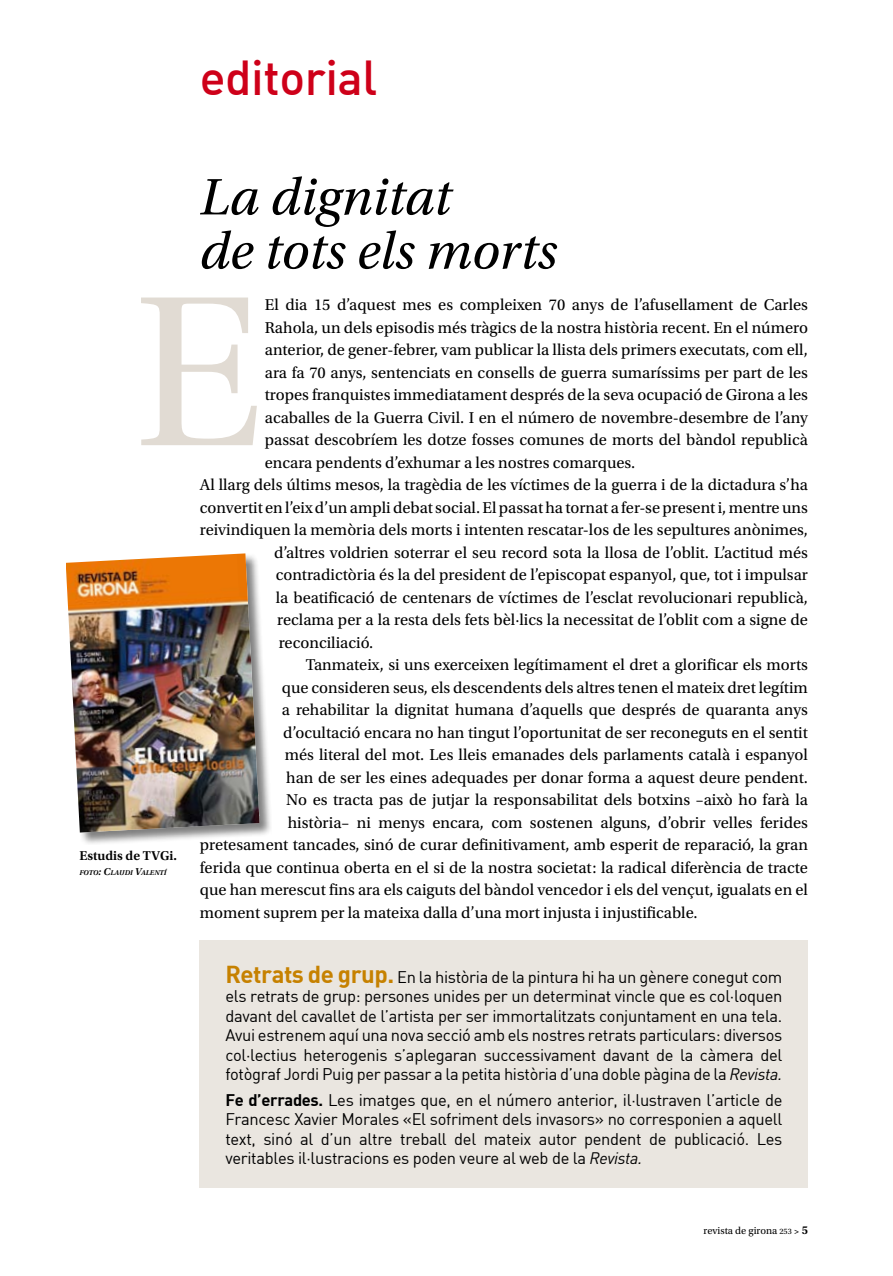
<style>
.page{position:relative;width:893px;height:1276px;background:#fff}
.page>*{position:absolute;margin:0;border:0;box-sizing:border-box;transform-origin:0 0}
.t1{font:225px "Utopia Std Subh";color:#e1dbd3}
.t2{font:italic 54px/54px "Utopia Std";color:#000}
.t3{font:48px "DIN Medium Alternate";letter-spacing:-.01em;color:#ce0019}
.t4{font:16.5px "Utopia Std";color:#000}
.t5{font:16.5px/19.5px "DIN";letter-spacing:-.02em;color:#000;text-align:justify}
.t6{font:600 13.5px "Utopia Std";color:#000}
.t7{font:10.5px "Utopia Std";color:#000}
.t8{font:italic 600 7.35px "Utopia Std";color:#000}
.s1{font-size:10.5px}
.s2{font-family:"DIN Bold";font-size:24px;color:#c68100}
.s3{font-style:italic}
.s4{font-family:"DIN Bold"}
.s5{font-size:8.25px}
.s6{font-weight:600;font-size:9px}
.s7{font-weight:600;font-size:12px}
</style>
<div class="page">
<div style="left:200px;top:940px;width:608px;height:248px;background:#eae6e0"></div>
<div style="left:65px;top:552px;width:207px;height:293px;background:#000;opacity:.5"></div>
<img style="left:66px;top:553px;width:194px;height:279px">
<h3 class="t3" style="left:200px;top:47px;width:179px">editorial</h3>
<h2 class="t2" style="left:200px;top:171px;width:359px">La dignitat<br>de tots els morts</h2>
<p class="t4" style="left:265px;top:296px;width:545px">El dia 15 d’aquest mes es compleixen 70 anys de l’afusellament de Carles</p>
<p class="t4" style="left:265px;top:318px;width:545px">Rahola, un dels episodis més tràgics de la nostra història recent. En el número</p>
<p class="t4" style="left:265px;top:341px;width:544px">anterior, de gener-febrer, vam publicar la llista dels primers executats, com ell,</p>
<p class="t4" style="left:265px;top:363px;width:545px">ara fa 70 anys, sentenciats en consells de guerra sumaríssims per part de les</p>
<p class="t4" style="left:265px;top:386px;width:545px">tropes franquistes immediatament després de la seva ocupació de Girona a les</p>
<p class="t4" style="left:265px;top:408px;width:545px">acaballes de la Guerra Civil. I en el número de novembre-desembre de l’any</p>
<p class="t4" style="left:265px;top:431px;width:545px">passat descobríem les dotze fosses comunes de morts del bàndol republicà</p>
<p class="t4" style="left:265px;top:453px;width:372px">encara pendents d’exhumar a les nostres comarques.</p>
<p class="t4" style="left:200px;top:476px;width:610px">Al llarg dels últims mesos, la tragèdia de les víctimes de la guerra i de la dictadura s’ha</p>
<p class="t4" style="left:200px;top:498px;width:609px">convertit en l’eix d’un ampli debat social. El passat ha tornat a fer-se present i, mentre uns</p>
<p class="t4" style="left:200px;top:521px;width:609px">reivindiquen la memòria dels morts i intenten rescatar-los de les sepultures anònimes,</p>
<p class="t4" style="left:274px;top:543px;width:535px">d’altres voldrien soterrar el seu record sota la llosa de l’oblit. L’actitud més</p>
<p class="t4" style="left:276px;top:566px;width:534px">contradictòria és la del president de l’episcopat espanyol, que, tot i impulsar</p>
<p class="t4" style="left:276px;top:588px;width:534px">la beatificació de centenars de víctimes de l’esclat revolucionari republicà,</p>
<p class="t4" style="left:277px;top:611px;width:532px">reclama per a la resta dels fets bèl·lics la necessitat de l’oblit com a signe de</p>
<p class="t4" style="left:279px;top:633px;width:96px">reconciliació.</p>
<p class="t4" style="left:306px;top:656px;width:504px">Tanmateix, si uns exerceixen legítimament el dret a glorificar els morts</p>
<p class="t4" style="left:282px;top:678px;width:528px">que consideren seus, els descendents dels altres tenen el mateix dret legítim</p>
<p class="t4" style="left:282px;top:701px;width:528px">a rehabilitar la dignitat humana d’aquells que després de quaranta anys</p>
<p class="t4" style="left:283px;top:723px;width:526px">d’ocultació encara no han tingut l’oportunitat de ser reconeguts en el sentit</p>
<p class="t4" style="left:285px;top:746px;width:525px">més literal del mot. Les lleis emanades dels parlaments català i espanyol</p>
<p class="t4" style="left:286px;top:768px;width:523px">han de ser les eines adequades per donar forma a aquest deure pendent.</p>
<p class="t4" style="left:286px;top:791px;width:523px">No es tracta pas de jutjar la responsabilitat dels botxins –això ho farà la</p>
<p class="t4" style="left:288px;top:813px;width:522px">història– ni menys encara, com sostenen alguns, d’obrir velles ferides</p>
<p class="t4" style="left:200px;top:836px;width:610px">pretesament tancades, sinó de curar definitivament, amb esperit de reparació, la gran</p>
<p class="t4" style="left:200px;top:858px;width:610px">ferida que continua oberta en el si de la nostra societat: la radical diferència de tracte</p>
<p class="t4" style="left:200px;top:881px;width:610px">que han merescut fins ara els caiguts del bàndol vencedor i els del vençut, igualats en el</p>
<p class="t4" style="left:200px;top:903px;width:499px">moment suprem per la mateixa dalla d’una mort injusta i injustificable.</p>
<h1 class="t1" style="left:135px;top:252px;width:130px">E</h1>
<p class="t6" style="left:79px;top:848px;width:99px">Estudis de TVGi.</p>
<p class="t8" style="left:79px;top:868px;width:89px">FOTO<span class="s1">: C</span>LAUDI <span class="s1">V</span>ALENTÍ</p>
<p class="t5" style="left:225px;top:966px;width:559px"><span class="s2">Retrats de grup.</span> En la història de la pintura hi ha un gènere conegut com els retrats de grup: persones unides per un determinat vincle que es col·loquen davant del cavallet de l’artista per ser immortalitzats conjuntament en una tela.<br>Avui estrenem aquí una nova secció amb els nostres retrats particulars: diversos col·lectius heterogenis s’aplegaran successivament davant de la càmera del fotògraf Jordi Puig per passar a la petita història d’una doble pàgina de la <span class="s3">Revista.</span></p>
<p class="t5" style="left:225px;top:1089px;width:559px"><span class="s4">Fe d’errades.</span> Les imatges que, en el número anterior, il·lustraven l’article de Francesc Xavier Morales «El sofriment dels invasors» no corresponien a aquell text, sinó al d’un altre treball del mateix autor pendent de publicació. Les veritables il·lustracions es poden veure al web de la <span class="s3">Revista.</span></p>
<p class="t7" style="left:704px;top:1224px;width:106px">revista de girona <span class="s5">253</span> <span class="s6">&gt;</span> <span class="s7">5</span></p>
</div>
